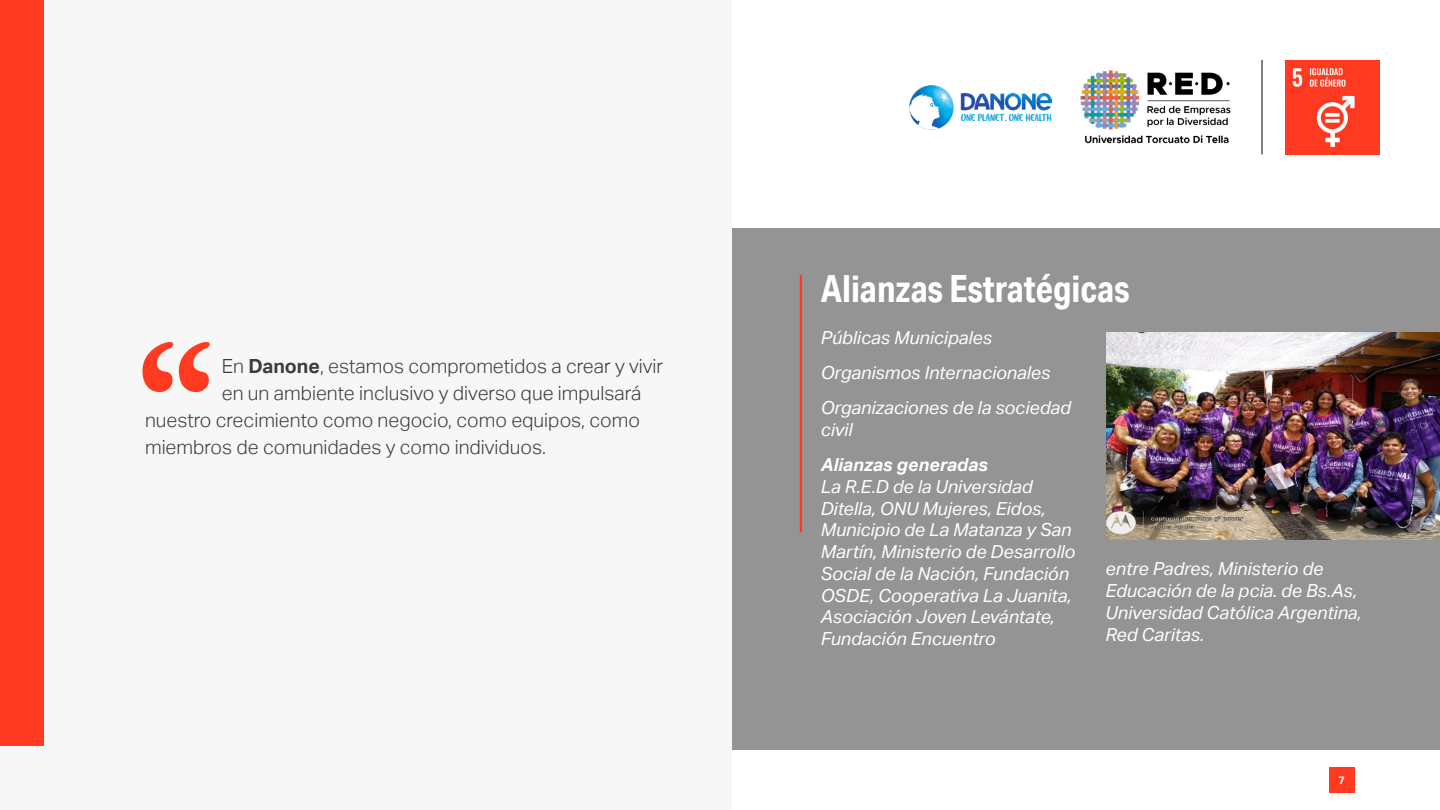
<style>
.page{position:relative;width:1440px;height:810px;background:#fff}
.page>*{position:absolute;margin:0;border:0;box-sizing:border-box;transform-origin:0 0}
.t1{font:700 37.5px "Aktiv Grotesk Cd";color:#fff}
.t2{font:300 19.5px "Aktiv Grotesk";color:#3c3c3b}
.t3{font:italic 18px/21.8px "Aktiv Grotesk";color:#fff}
.t4{font:italic 700 18px "Aktiv Grotesk";color:#fff}
.t5{font:700 10.88px "Aktiv Grotesk";color:#fff}
.s1{font-weight:700}
</style>
<div class="page">
<div style="left:1329px;top:767px;width:25px;height:26px;background:#ff3a21"></div>
<img style="left:1285px;top:60px;width:95px;height:95px">
<hr style="left:1262px;top:60px;width:1px;height:94px;background:#000">
<img style="left:909px;top:85px;width:142px;height:45px">
<img style="left:1080px;top:70px;width:151px;height:74px">
<div style="left:0;top:0;width:732px;height:810px;background:#f7f7f7"></div>
<div style="left:0;top:0;width:44px;height:746px;background:#ff3a21"></div>
<div style="left:732px;top:228px;width:708px;height:522px;background:#949494"></div>
<hr style="left:800px;top:275px;width:2px;height:257px;background:#ff3a21">
<svg style="left:143px;top:342px;width:67px;height:50px"></svg>
<img style="left:1106px;top:333px;width:334px;height:207px">
<p class="t2" style="left:222px;top:355px;width:443px">En <span class="s1">Danone</span>, estamos comprometidos a crear y vivir</p>
<p class="t2" style="left:222px;top:382px;width:421px">en un ambiente inclusivo y diverso que impulsará</p>
<p class="t2" style="left:145px;top:409px;width:497px">nuestro crecimiento como negocio, como equipos, como</p>
<p class="t2" style="left:145px;top:436px;width:403px">miembros de comunidades y como individuos.</p>
<p class="t1" style="left:821px;top:265px;width:310px">Alianzas Estratégicas</p>
<p class="t3" style="left:821px;top:327px;width:173px">Públicas Municipales</p>
<p class="t3" style="left:821px;top:362px;width:231px">Organismos Internacionales</p>
<p class="t3" style="left:821px;top:397px;width:252px">Organizaciones de la sociedad civil</p>
<p class="t4" style="left:821px;top:454px;width:169px">Alianzas generadas</p>
<p class="t3" style="left:821px;top:476px;width:256px">La R.E.D de la Universidad<br>Ditella, ONU Mujeres, Eidos,<br>Municipio de La Matanza y San<br>Martín, Ministerio de Desarrollo<br>Social de la Nación, Fundación<br>OSDE, Cooperativa La Juanita,<br>Asociación Joven Levántate,<br>Fundación Encuentro</p>
<p class="t3" style="left:1106px;top:558px;width:258px">entre Padres, Ministerio de<br>Educación de la pcia. de Bs.As,<br>Universidad Católica Argentina,<br>Red Caritas.</p>
<p class="t5" style="left:1338px;top:774px;width:8px">7</p>
</div>
